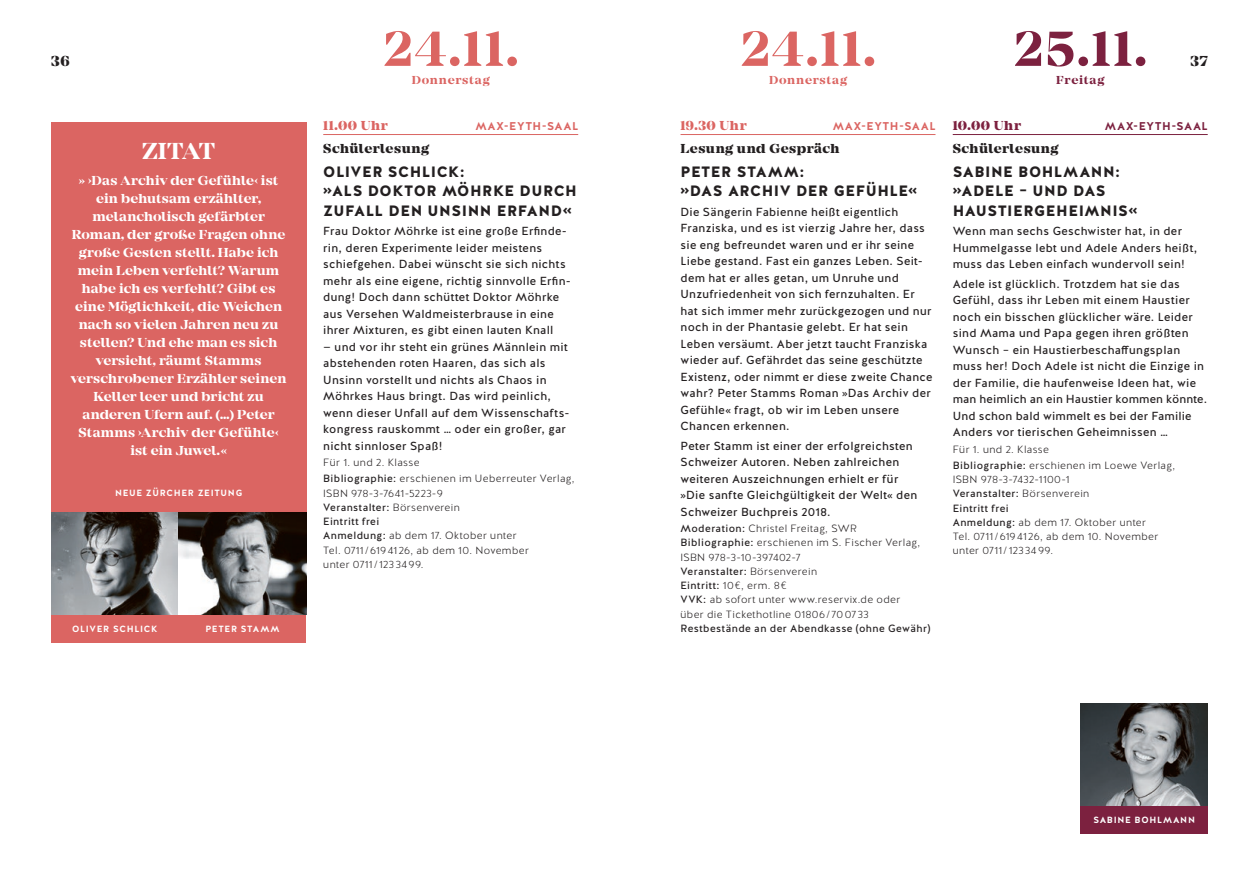
<style>
.page{position:relative;width:1259px;height:893px;background:#fff}
.page>*{position:absolute;margin:0;border:0;box-sizing:border-box;transform-origin:0 0}
.t1{font:700 51px "Mirador";letter-spacing:.055em;color:#db6562}
.t2{font:700 51px "Mirador";color:#7c213f}
.t3{font:700 24px "Mirador";letter-spacing:-.03em;color:#fff}
.t4{font:900 15px/19.5px "Halis GR";letter-spacing:.035em;color:#231f20}
.t5{font:800 15px "Mirador";color:#231f20}
.t6{font:700 13.5px/18px "Mirador";letter-spacing:.005em;color:#fff;text-align:center}
.t7{font:800 13.5px "Mirador";letter-spacing:.035em;color:#231f20}
.t8{font:800 13.5px "Mirador";letter-spacing:.045em;color:#db6562}
.t9{font:800 13.5px "Mirador";letter-spacing:.04em;color:#7c213f}
.t10{font:700 12px "Mirador";letter-spacing:.065em;color:#db6562}
.t11{font:700 12px "Mirador";letter-spacing:.07em;color:#7c213f}
.t12{font:11.7px/16.5px "Halis GR";letter-spacing:.025em;color:#231f20}
.t13{font:700 11.25px "Halis GR";letter-spacing:.06em;color:#db6562}
.t14{font:700 11.25px "Halis GR";letter-spacing:.06em;color:#7c213f}
.t15{font:300 10.5px/14.2px "Halis GR";letter-spacing:.035em;color:#231f20}
.t16{font:10.5px "Halis GR";letter-spacing:.04em;color:#231f20}
.t17{font:700 9px "Halis GR";letter-spacing:.08em;color:#fff}
.s1{font-weight:400}
</style>
<div class="page">
<hr style="left:323px;top:134px;width:255px;height:1px;background:#db6562">
<hr style="left:680px;top:134px;width:255px;height:1px;background:#db6562">
<div style="left:51px;top:122px;width:255px;height:391px;background:#db6562"></div>
<img style="left:52px;top:513px;width:254px;height:102px">
<div style="left:51px;top:615px;width:128px;height:28px;background:#db6562"></div>
<div style="left:179px;top:615px;width:127px;height:28px;background:#db6562"></div>
<hr style="left:952px;top:134px;width:255px;height:1px;background:#7c213f">
<img style="left:1080px;top:704px;width:128px;height:102px">
<div style="left:1080px;top:806px;width:128px;height:27px;background:#7c213f"></div>
<p class="t5" style="left:51px;top:52px;width:20px">36</p>
<h2 class="t3" style="left:142px;top:137px;width:74px">ZITAT</h2>
<p class="t6" style="left:71px;top:172px;width:217px">» ›Das Archiv der Gefühle‹ ist ein behutsam erzählter, melancholisch gefärbter<br>Roman, der große Fragen ohne große Gesten stellt. Habe ich mein Leben verfehlt? Warum habe ich es verfehlt? Gibt es eine Möglichkeit, die Weichen nach so vielen Jahren neu zu stellen? Und ehe man es sich versieht, räumt Stamms verschrobener Erzähler seinen<br>Keller leer und bricht zu anderen Ufern auf. (…) Peter<br>Stamms ›Archiv der Gefühle‹ ist ein Juwel. «</p>
<p class="t17" style="left:115px;top:487px;width:129px">NEUE ZÜRCHER ZEITUNG</p>
<p class="t17" style="left:72px;top:623px;width:87px">OLIVER SCHLICK</p>
<p class="t17" style="left:205px;top:623px;width:76px">PETER STAMM</p>
<h1 class="t1" style="left:384px;top:19px;width:136px">24.11.</h1>
<p class="t10" style="left:412px;top:73px;width:80px">Donnerstag</p>
<p class="t8" style="left:323px;top:118px;width:66px">11.00 Uhr</p>
<p class="t13" style="left:475px;top:119px;width:105px">MAX-EYTH-SAAL</p>
<p class="t7" style="left:323px;top:140px;width:107px">Schülerlesung</p>
<p class="t4" style="left:323px;top:162px;width:255px">OLIVER SCHLICK:<br>»ALS DOKTOR MÖHRKE DURCH<br>ZUFALL DEN UNSINN ERFAND«</p>
<p class="t12" style="left:323px;top:223px;width:249px">Frau Doktor Möhrke ist eine große Erfinde&shy;rin, deren Experimente leider meistens schiefgehen. Dabei wünscht sie sich nichts mehr als eine eigene, richtig sinnvolle Erfin&shy;dung! Doch dann schüttet Doktor Möhrke aus Versehen Waldmeisterbrause in eine ihrer Mixturen, es gibt einen lauten Knall</p>
<p class="t12" style="left:323px;top:339px;width:248px">— und vor ihr steht ein grünes Männlein mit abstehenden roten Haaren, das sich als Unsinn vorstellt und nichts als Chaos in Möhrkes Haus bringt. Das wird peinlich, wenn dieser Unfall auf dem Wissenschafts&shy;kongress rauskommt … oder ein großer, gar nicht sinnloser Spaß!</p>
<p class="t15" style="left:323px;top:455px;width:253px;line-height:16.4px">Für 1. und 2. Klasse<br><span class="s1">Bibliographie:</span> erschienen im Ueberreuter Verlag,</p>
<p class="t15" style="left:323px;top:486px;width:207px">ISBN 978-3-7641-5223-9<br><span class="s1">Veranstalter:</span> Börsenverein<br><span class="s1">Eintritt frei<br>Anmeldung:</span> ab dem 17. Oktober unter<br>Tel. 0711/ 619 41 26, ab dem 10. November unter 0711/1233499.</p>
<h1 class="t1" style="left:741px;top:19px;width:136px">24.11.</h1>
<p class="t10" style="left:769px;top:73px;width:80px">Donnerstag</p>
<p class="t8" style="left:680px;top:118px;width:68px">19.30 Uhr</p>
<p class="t13" style="left:832px;top:119px;width:105px">MAX-EYTH-SAAL</p>
<p class="t7" style="left:680px;top:140px;width:160px">Lesung und Gespräch</p>
<p class="t4" style="left:680px;top:162px;width:238px">PETER STAMM:<br>»DAS ARCHIV DER GEFÜHLE«</p>
<p class="t12" style="left:680px;top:204px;width:253px">Die Sängerin Fabienne heißt eigentlich Franziska, und es ist vierzig Jahre her, dass sie eng befreundet waren und er ihr seine Liebe gestand. Fast ein ganzes Leben. Seit&shy;dem hat er alles getan, um Unruhe und Unzufriedenheit von sich fernzuhalten. Er hat sich immer mehr zurückgezogen und nur noch in der Phantasie gelebt. Er hat sein Leben versäumt. Aber jetzt taucht Franziska wieder auf. Gefährdet das seine geschützte Existenz, oder nimmt er diese zweite Chance wahr? Peter Stamms Roman »Das Archiv der Gefühle« fragt, ob wir im Leben unsere Chancen erkennen.</p>
<p class="t12" style="left:680px;top:438px;width:238px">Peter Stamm ist einer der erfolgreichsten Schweizer Autoren. Neben zahlreichen weiteren Auszeichnungen erhielt er für »Die sanfte Gleichgültigkeit der Welt« den Schweizer Buchpreis 2018.</p>
<p class="t15" style="left:680px;top:522px;width:241px"><span class="s1">Moderation:</span> Christel Freitag, SWR <span class="s1">Bibliographie:</span> erschienen im S. Fischer Verlag, ISBN 978-3-10-397402-7<br><span class="s1">Veranstalter:</span> Börsenverein<br><span class="s1">Eintritt:</span> 10€, erm. 8€<br><span class="s1">VVK:</span> ab sofort unter www.reservix.de oder über die Tickethotline 01806/700733</p>
<p class="t16" style="left:680px;top:621px;width:251px">Restbestände an der Abendkasse (ohne Gewähr)</p>
<h1 class="t2" style="left:1014px;top:19px;width:134px">25.11.</h1>
<p class="t11" style="left:1056px;top:73px;width:50px">Freitag</p>
<p class="t9" style="left:952px;top:118px;width:70px">10.00 Uhr</p>
<p class="t14" style="left:1105px;top:119px;width:105px">MAX-EYTH-SAAL</p>
<p class="t7" style="left:952px;top:140px;width:107px">Schülerlesung</p>
<p class="t4" style="left:952px;top:162px;width:186px">SABINE BOHLMANN: »ADELE – UND DAS<br>HAUSTIERGEHEIMNIS«</p>
<p class="t12" style="left:952px;top:223px;width:246px">Wenn man sechs Geschwister hat, in der<br>Hummelgasse lebt und Adele Anders heißt, muss das Leben einfach wundervoll sein!</p>
<p class="t12" style="left:952px;top:276px;width:256px">Adele ist glücklich. Trotzdem hat sie das Gefühl, dass ihr Leben mit einem Haustier noch ein bisschen glücklicher wäre. Leider sind Mama und Papa gegen ihren größten Wunsch – ein Haustierbeschaffungsplan muss her! Doch Adele ist nicht die Einzige in der Familie, die haufenweise Ideen hat, wie man heimlich an ein Haustier kommen könnte.<br>Und schon bald wimmelt es bei der Familie Anders vor tierischen Geheimnissen …</p>
<p class="t15" style="left:952px;top:441px;width:224px;line-height:16.4px">Für 1. und 2. Klasse<br><span class="s1">Bibliographie:</span> erschienen im Loewe Verlag,</p>
<p class="t15" style="left:952px;top:473px;width:207px">ISBN 978-3-7432-1100-1<br><span class="s1">Veranstalter:</span> Börsenverein<br><span class="s1">Eintritt frei<br>Anmeldung:</span> ab dem 17. Oktober unter<br>Tel. 0711/ 619 41 26, ab dem 10. November unter 0711/1233499.</p>
<p class="t5" style="left:1190px;top:52px;width:19px">37</p>
<p class="t17" style="left:1093px;top:814px;width:103px">SABINE BOHLMANN</p>
</div>
